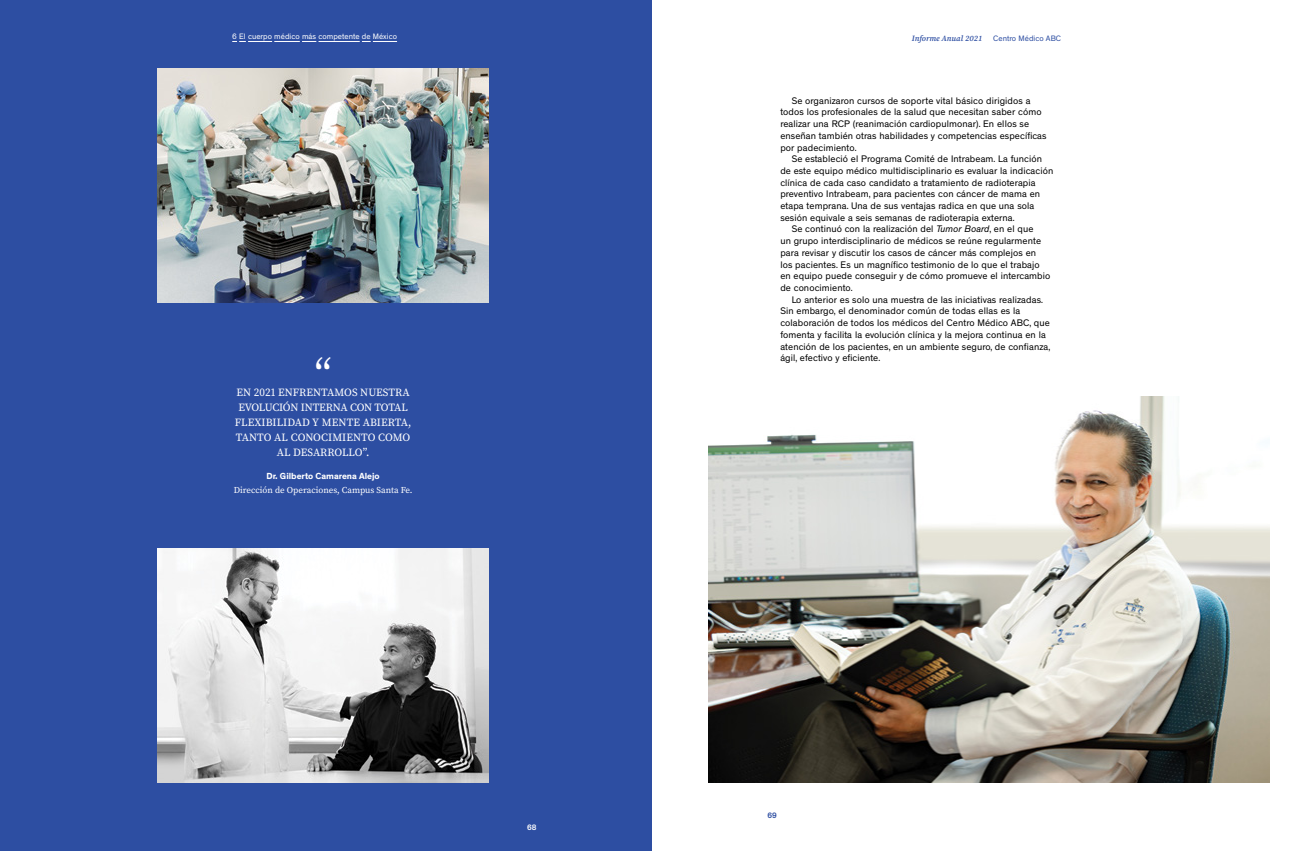
<style>
.page{position:relative;width:1304px;height:851px;background:#fff}
.page>*{position:absolute;margin:0;border:0;box-sizing:border-box;transform-origin:0 0}
.t1{font:40px "Source Serif Pro";color:#fff}
.t2{font:11px/15px "Source Serif Pro";letter-spacing:-.005em;color:#fff;text-align:center}
.t3{font:9.7px/11.7px "Theinhardt";letter-spacing:.01em;color:#000}
.t4{font:9px "Source Serif Pro";color:#fff}
.t5{font:700 9px "Theinhardt";color:#fff}
.t6{font:8px "Theinhardt";letter-spacing:.005em;color:#fff}
.t7{font:italic 600 8px "Source Serif Pro";letter-spacing:.005em;color:#2d4ea2}
.t8{font:8px "Theinhardt";letter-spacing:.005em;color:#2d4ea2}
.t9{font:500 8px "Theinhardt";color:#2d4ea2}
.t10{font:500 8px "Theinhardt";color:#fff}
.s1{font-style:italic}
</style>
<div class="page">
<div style="left:0;top:0;width:652px;height:850px;background:#2d4ea2"></div>
<img style="left:157px;top:69px;width:332px;height:234px">
<img style="left:709px;top:396px;width:561px;height:386px">
<img style="left:157px;top:548px;width:332px;height:234px">
<svg style="left:232px;top:41px;width:84px;height:1px"></svg>
<hr style="left:319px;top:41px;width:41px;height:1px;background:#fff">
<svg style="left:362px;top:41px;width:35px;height:1px"></svg>
<p class="t6" style="left:232px;top:32px;width:166px">6 El cuerpo médico más competente de México</p>
<h1 class="t1" style="left:315px;top:346px;width:18px">“</h1>
<p class="t2" style="left:235px;top:385px;width:178px">EN 2021 ENFRENTAMOS NUESTRA<br>EVOLUCIÓN INTERNA CON TOTAL<br>FLEXIBILIDAD Y MENTE ABIERTA,<br>TANTO AL CONOCIMIENTO COMO<br>AL DESARROLLO”.</p>
<p class="t5" style="left:267px;top:471px;width:115px">Dr. Gilberto Camarena Alejo</p>
<p class="t4" style="left:234px;top:483px;width:180px">Dirección de Operaciones, Campus Santa Fe.</p>
<p class="t10" style="left:527px;top:822px;width:11px">68</p>
<p class="t7" style="left:912px;top:33px;width:72px">Informe Anual 2021</p>
<p class="t8" style="left:993px;top:34px;width:69px">Centro Médico ABC</p>
<p class="t3" style="left:780px;top:95px;width:268px;text-indent:11px">Se organizaron cursos de soporte vital básico dirigidos a todos los profesionales de la salud que necesitan saber cómo realizar una RCP (reanimación cardiopulmonar). En ellos se enseñan también otras habilidades y competencias específicas por padecimiento.</p>
<p class="t3" style="left:792px;top:153px;width:252px">Se estableció el Programa Comité de Intrabeam. La función</p>
<p class="t3" style="left:780px;top:165px;width:275px">de este equipo médico multidisciplinario es evaluar la indicación</p>
<p class="t3" style="left:780px;top:177px;width:257px">clínica de cada caso candidato a tratamiento de radioterapia</p>
<p class="t3" style="left:780px;top:188px;width:261px">preventivo Intrabeam, para pacientes con cáncer de mama en</p>
<p class="t3" style="left:780px;top:200px;width:255px">etapa temprana. Una de sus ventajas radica en que una sola</p>
<p class="t3" style="left:780px;top:212px;width:236px">sesión equivale a seis semanas de radioterapia externa.</p>
<p class="t3" style="left:792px;top:223px;width:243px">Se continuó con la realización del <span class="s1">Tumor Board</span>, en el que</p>
<p class="t3" style="left:780px;top:235px;width:262px">un grupo interdisciplinario de médicos se reúne regularmente</p>
<p class="t3" style="left:780px;top:247px;width:257px">para revisar y discutir los casos de cáncer más complejos en</p>
<p class="t3" style="left:780px;top:259px;width:261px">los pacientes. Es un magnífico testimonio de lo que el trabajo</p>
<p class="t3" style="left:780px;top:270px;width:272px">en equipo puede conseguir y de cómo promueve el intercambio</p>
<p class="t3" style="left:780px;top:282px;width:74px">de conocimiento.</p>
<p class="t3" style="left:792px;top:294px;width:253px">Lo anterior es solo una muestra de las iniciativas realizadas.</p>
<p class="t3" style="left:780px;top:305px;width:242px">Sin embargo, el denominador común de todas ellas es la</p>
<p class="t3" style="left:780px;top:317px;width:271px">colaboración de todos los médicos del Centro Médico ABC, que</p>
<p class="t3" style="left:780px;top:329px;width:267px">fomenta y facilita la evolución clínica y la mejora continua en la</p>
<p class="t3" style="left:780px;top:340px;width:272px">atención de los pacientes, en un ambiente seguro, de confianza,</p>
<p class="t3" style="left:780px;top:352px;width:101px">ágil, efectivo y eficiente.</p>
<p class="t9" style="left:767px;top:810px;width:11px">69</p>
</div>
